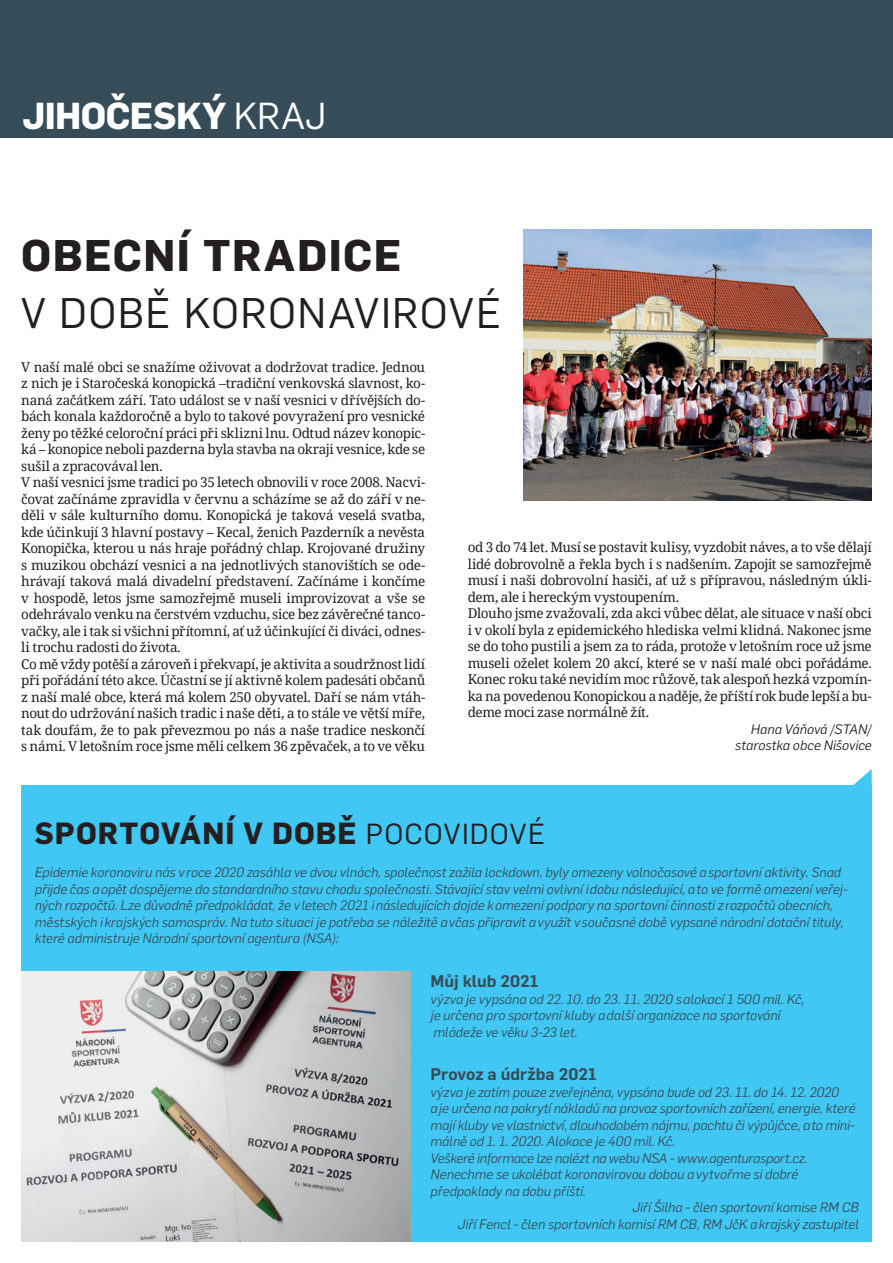
<style>
.page{position:relative;width:893px;height:1263px;background:#fff}
.page>*{position:absolute;margin:0;border:0;box-sizing:border-box;transform-origin:0 0}
.t1{font:700 43.5px "Flama";letter-spacing:.03em;color:#231f20}
.t2{font:42px "Flama";letter-spacing:.03em;color:#231f20}
.t3{font:700 36.9px "Flama";letter-spacing:-.015em;color:#fff}
.t4{font:700 30px "Flama";letter-spacing:.035em;color:#231f20}
.t5{font:600 16.5px "Flama";color:#364d59}
.t6{font:13.5px/16.5px "Noto Serif";letter-spacing:-.025em;color:#231f20}
.t7{font:italic 13.5px/16.5px "Flama";color:#364d59}
.t8{font:italic 13.5px/16.5px "Flama";letter-spacing:.005em;color:#231f20;text-align:right}
.s1{font-weight:400}
.s2{font-weight:400;font-size:28.5px}
</style>
<div class="page">
<div style="left:0;top:0;width:893px;height:138px;background:#364d59"></div>
<img style="left:523px;top:230px;width:349px;height:271px">
<svg style="left:853px;top:769px;width:19px;height:16px"></svg>
<div style="left:21px;top:785px;width:851px;height:457px;background:#40c7f4"></div>
<img style="left:21px;top:972px;width:389px;height:269px">
<h3 class="t3" style="left:22px;top:89px;width:306px">JIHOČESKÝ <span class="s1">KRAJ</span></h3>
<h1 class="t1" style="left:21px;top:224px;width:382px">OBECNÍ TRADICE</h1>
<h2 class="t2" style="left:21px;top:284px;width:481px">V DOBĚ KORONAVIROVÉ</h2>
<p class="t6" style="left:21px;top:358px;width:405px">V naší malé obci se snažíme oživovat a dodržovat tradice. Jednou z nich je i Staročeská konopická –tradiční venkovská slavnost, ko&shy;naná začátkem září. Tato událost se v naší vesnici v dřívějších do&shy;bách konala každoročně a bylo to takové povyražení pro vesnické ženy po těžké celoroční práci při sklizni lnu. Odtud název konopic&shy;ká – konopice neboli pazderna byla stavba na okraji vesnice, kde se sušil a zpracovával len.<br>V naší vesnici jsme tradici po 35 letech obnovili v roce 2008. Nacvi&shy;čovat začínáme zpravidla v červnu a scházíme se až do září v ne&shy;děli v sále kulturního domu. Konopická je taková veselá svatba, kde účinkují 3 hlavní postavy – Kecal, ženich Pazderník a nevěsta Konopička, kterou u nás hraje pořádný chlap. Krojované družiny s muzikou obchází vesnici a na jednotlivých stanovištích se ode&shy;hrávají taková malá divadelní představení. Začínáme i končíme v hospodě, letos jsme samozřejmě museli improvizovat a vše se odehrávalo venku na čerstvém vzduchu, sice bez závěrečné tanco&shy;vačky, ale i tak si všichni přítomní, ať už účinkující či diváci, odnes&shy;li trochu radosti do života.<br>Co mě vždy potěší a zároveň i překvapí, je aktivita a soudržnost lidí při pořádání této akce. Účastní se jí aktivně kolem padesáti občanů z naší malé obce, která má kolem 250 obyvatel. Daří se nám vtáh&shy;nout do udržování našich tradic i naše děti, a to stále ve větší míře, tak doufám, že to pak převezmou po nás a naše tradice neskončí s námi. V letošním roce jsme měli celkem 36 zpěvaček, a to ve věku</p>
<p class="t6" style="left:468px;top:539px;width:405px">od 3 do 74 let. Musí se postavit kulisy, vyzdobit náves, a to vše dělají lidé dobrovolně a řekla bych i s nadšením. Zapojit se samozřejmě musí i naši dobrovolní hasiči, ať už s přípravou, následným úkli&shy;dem, ale i hereckým vystoupením.<br>Dlouho jsme zvažovali, zda akci vůbec dělat, ale situace v naší obci i v okolí byla z epidemického hlediska velmi klidná. Nakonec jsme se do toho pustili a jsem za to ráda, protože v letošním roce už jsme museli oželet kolem 20 akcí, které se v naší malé obci pořádáme.<br>Konec roku také nevidím moc růžově, tak alespoň hezká vzpomín&shy;ka na povedenou Konopickou a naděje, že příští rok bude lepší a bu&shy;deme moci zase normálně žít.</p>
<p class="t8" style="left:735px;top:720px;width:138px">Hana Váňová /STAN/ starostka obce Nišovice</p>
<h3 class="t4" style="left:35px;top:812px;width:512px">SPORTOVÁNÍ V DOBĚ <span class="s2">POCOVIDOVÉ</span></h3>
<p class="t7" style="left:35px;top:863px;width:814px">Epidemie koronaviru nás v roce 2020 zasáhla ve dvou vlnách, společnost zažila lockdown, byly omezeny volnočasové a sportovní aktivity. Snad přijde čas a opět dospějeme do standardního stavu chodu společnosti. Stávající stav velmi ovlivní i dobu následující, a to ve formě omezení veřej&shy;ných rozpočtů. Lze důvodně předpokládat, že v letech 2021 i následujících dojde k omezení podpory na sportovní činnosti z rozpočtů obecních, městských i krajských samospráv. Na tuto situaci je potřeba se náležitě a včas připravit a využít v současné době vypsané národní dotační tituly, které administruje Národní sportovní agentura (NSA):</p>
<p class="t5" style="left:431px;top:969px;width:109px">Můj klub 2021</p>
<p class="t7" style="left:431px;top:990px;width:375px">výzva je vypsána od 22. 10. do 23. 11. 2020 s alokací 1 500 mil. Kč, je určena pro sportovní kluby a další organizace na sportování mládeže ve věku 3-23 let.</p>
<p class="t5" style="left:431px;top:1062px;width:168px">Provoz a údržba 2021</p>
<p class="t7" style="left:431px;top:1083px;width:410px">výzva je zatím pouze zveřejněna, vypsána bude od 23. 11. do 14. 12. 2020</p>
<p class="t7" style="left:431px;top:1099px;width:426px">a je určena na pokrytí nákladů na provoz sportovních zařízení, energie, které</p>
<p class="t7" style="left:431px;top:1116px;width:426px">mají kluby ve vlastnictví, dlouhodobém nájmu, pachtu či výpůjčce, a to mini-</p>
<p class="t7" style="left:431px;top:1132px;width:246px">málně od 1. 1. 2020. Alokace je 400 mil. Kč.</p>
<p class="t7" style="left:431px;top:1149px;width:378px">Veškeré informace lze nalézt na webu NSA - www.agenturasport.cz.</p>
<p class="t7" style="left:431px;top:1165px;width:369px">Nenechme se ukolébat koronavirovou dobou a vytvořme si dobré</p>
<p class="t7" style="left:431px;top:1182px;width:157px">předpoklady na dobu příští.</p>
<p class="t7" style="left:632px;top:1198px;width:228px">Jiří Šilha - člen sportovní komise RM CB</p>
<p class="t7" style="left:458px;top:1215px;width:402px">Jiří Fencl - člen sportovních komisí RM CB, RM JčK a krajský zastupitel</p>
</div>
